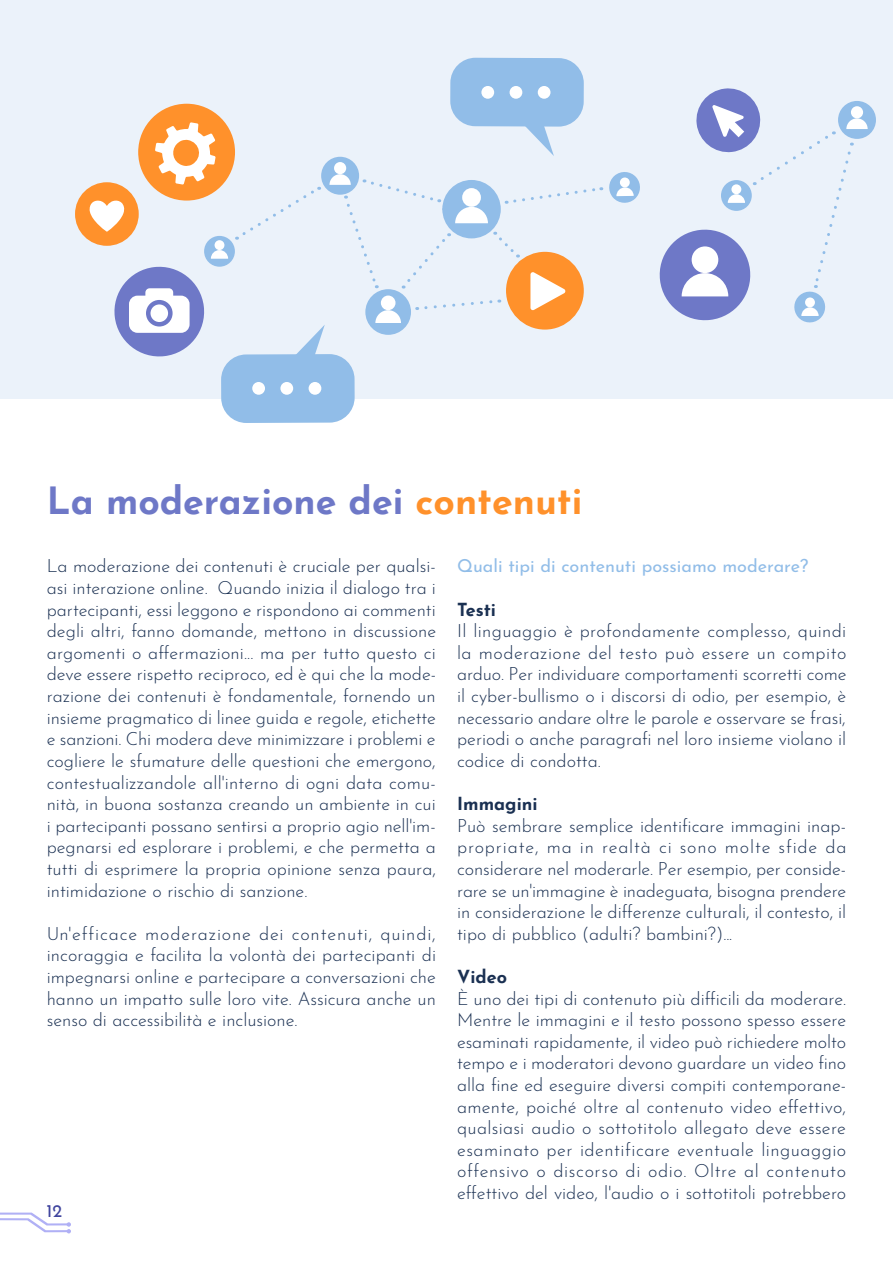
<style>
.page{position:relative;width:893px;height:1263px;background:#fff}
.page>*{position:absolute;margin:0;border:0;box-sizing:border-box;transform-origin:0 0}
.t1{font:700 37.5px "Josefin Sans";color:#6e78c7}
.t2{font:300 18px/21.6px "Josefin Sans";color:#1a3052;text-align:justify}
.t3{font:18px "Josefin Sans";color:#91bde8}
.t4{font:700 18px "Josefin Sans";color:#1a3052}
.t5{font:18px "Josefin Sans";color:#40459e}
.s1{color:#ff912b}
</style>
<div class="page">
<div style="left:0;top:0;width:893px;height:399px;background:#ebf2fa"></div>
<svg style="left:0;top:1212px;width:71px;height:21px"></svg>
<div style="left:204px;top:236px;width:31px;height:31px;background:#91bde8;border-radius:50%"></div>
<div style="left:215px;top:240px;width:9px;height:10px;background:#dfebf8;border-radius:50%"></div>
<div style="left:321px;top:157px;width:38px;height:38px;background:#91bde8;border-radius:50%"></div>
<div style="left:334px;top:162px;width:12px;height:12px;background:#fff;border-radius:50%"></div>
<div style="left:838px;top:101px;width:38px;height:38px;background:#91bde8;border-radius:50%"></div>
<div style="left:450px;top:58px;width:134px;height:69px;background:#91bde8;border-radius:25px"></div>
<svg style="left:516px;top:126px;width:38px;height:30px"></svg>
<div style="left:481px;top:86px;width:13px;height:13px;background:#fff;border-radius:50%"></div>
<div style="left:510px;top:86px;width:12px;height:13px;background:#fff;border-radius:50%"></div>
<div style="left:538px;top:86px;width:12px;height:13px;background:#fff;border-radius:50%"></div>
<div style="left:75px;top:182px;width:64px;height:64px;background:#ff912b;border-radius:50%"></div>
<div style="left:221px;top:354px;width:134px;height:69px;background:#91bde8;border-radius:25px"></div>
<div style="left:252px;top:382px;width:13px;height:13px;background:#fff;border-radius:50%"></div>
<div style="left:280px;top:382px;width:13px;height:13px;background:#fff;border-radius:50%"></div>
<div style="left:309px;top:382px;width:12px;height:13px;background:#fff;border-radius:50%"></div>
<div style="left:138px;top:104px;width:97px;height:97px;background:#ff912b;border-radius:50%"></div>
<svg style="left:155px;top:122px;width:61px;height:63px"></svg>
<svg style="left:112px;top:241px;width:119px;height:116px"></svg>
<div style="left:146px;top:300px;width:27px;height:26px;border:4px solid #6e78c7;border-radius:50%"></div>
<svg style="left:89px;top:200px;width:35px;height:32px"></svg>
<svg style="left:659px;top:88px;width:214px;height:235px"></svg>
<svg style="left:237px;top:170px;width:403px;height:193px"></svg>
<h1 class="t1" style="left:47px;top:468px;width:537px">La moderazione dei <span class="s1">contenuti</span></h1>
<p class="t2" style="left:47px;top:554px;width:391px">La moderazione dei contenuti è cruciale per qualsi&shy;asi interazione online. Quando inizia il dialogo tra i partecipanti, essi leggono e rispondono ai commenti degli altri, fanno domande, mettono in discussione argomenti o affermazioni... ma per tutto questo ci deve essere rispetto reciproco, ed è qui che la mode&shy;razione dei contenuti è fondamentale, fornendo un insieme pragmatico di linee guida e regole, etichette e sanzioni. Chi modera deve minimizzare i problemi e cogliere le sfumature delle questioni che emergono, contestualizzandole all'interno di ogni data comu&shy;nità, in buona sostanza creando un ambiente in cui i partecipanti possano sentirsi a proprio agio nell'im&shy;pegnarsi ed esplorare i problemi, e che permetta a tutti di esprimere la propria opinione senza paura, intimidazione o rischio di sanzione.</p>
<p class="t2" style="left:47px;top:921px;width:391px">Un'efficace moderazione dei contenuti, quindi, incoraggia e facilita la volontà dei partecipanti di impegnarsi online e partecipare a conversazioni che hanno un impatto sulle loro vite. Assicura anche un senso di accessibilità e inclusione.</p>
<p class="t5" style="left:46px;top:1195px;width:17px">12</p>
<p class="t3" style="left:457px;top:551px;width:353px">Quali tipi di contenuti possiamo moderare?</p>
<p class="t4" style="left:457px;top:593px;width:40px">Testi</p>
<p class="t2" style="left:457px;top:618px;width:391px">Il linguaggio è profondamente complesso, quindi la moderazione del testo può essere un compito arduo. Per individuare comportamenti scorretti come il cyber-bullismo o i discorsi di odio, per esempio, è necessario andare oltre le parole e osservare se frasi, periodi o anche paragrafi nel loro insieme violano il codice di condotta.</p>
<p class="t4" style="left:457px;top:788px;width:82px">Immagini</p>
<p class="t2" style="left:457px;top:813px;width:391px">Può sembrare semplice identificare immagini inap&shy;propriate, ma in realtà ci sono molte sfide da considerare nel moderarle. Per esempio, per conside&shy;rare se un'immagine è inadeguata, bisogna prendere in considerazione le differenze culturali, il contesto, il tipo di pubblico (adulti? bambini?)...</p>
<p class="t4" style="left:457px;top:960px;width:51px">Video</p>
<p class="t2" style="left:457px;top:986px;width:391px">È uno dei tipi di contenuto più difficili da moderare.<br>Mentre le immagini e il testo possono spesso essere esaminati rapidamente, il video può richiedere molto tempo e i moderatori devono guardare un video fino alla fine ed eseguire diversi compiti contemporane&shy;amente, poiché oltre al contenuto video effettivo, qualsiasi audio o sottotitolo allegato deve essere esaminato per identificare eventuale linguaggio offensivo o discorso di odio. Oltre al contenuto effettivo del video, l'audio o i sottotitoli potrebbero</p>
</div>
